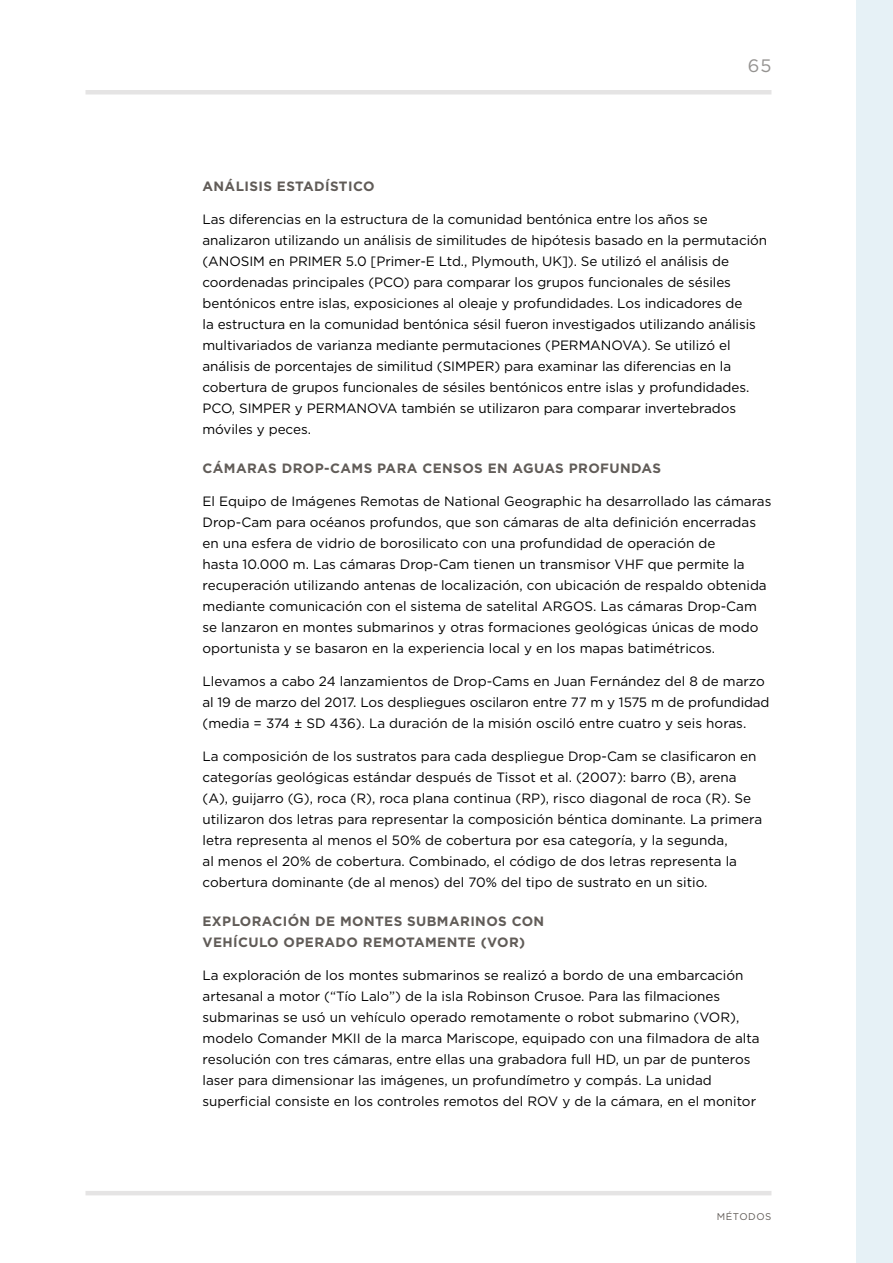
<style>
.page{position:relative;width:893px;height:1263px;background:#fff}
.page>*{position:absolute;margin:0;border:0;box-sizing:border-box;transform-origin:0 0}
.t1{font:18px "Gotham";color:#949290}
.t2{font:13.5px/21px "Gotham";color:#000}
.t3{font:700 13.5px/21px "Gotham";letter-spacing:.03em;color:#615c58}
.t4{font:9.75px "Gotham";letter-spacing:.06em;color:#615c58}
</style>
<div class="page">
<div style="left:857px;top:0;width:36px;height:1263px;background:#e6f1f6"></div>
<div style="left:86px;top:90px;width:685px;height:5px;background:#e5e4e4"></div>
<hr style="left:86px;top:1191px;width:685px;height:4px;background:#e5e4e4">
<h1 class="t1" style="left:748px;top:54px;width:25px">65</h1>
<p class="t3" style="left:202px;top:175px;width:174px">ANÁLISIS ESTADÍSTICO</p>
<p class="t2" style="left:202px;top:208px;width:566px">Las diferencias en la estructura de la comunidad bentónica entre los años se analizaron utilizando un análisis de similitudes de hipótesis basado en la permutación (ANOSIM en PRIMER 5.0 [Primer-E Ltd., Plymouth, UK]). Se utilizó el análisis de coordenadas principales (PCO) para comparar los grupos funcionales de sésiles bentónicos entre islas, exposiciones al oleaje y profundidades. Los indicadores de<br>la estructura en la comunidad bentónica sésil fueron investigados utilizando análisis multivariados de varianza mediante permutaciones (PERMANOVA). Se utilizó el análisis de porcentajes de similitud (SIMPER) para examinar las diferencias en la cobertura de grupos funcionales de sésiles bentónicos entre islas y profundidades.<br>PCO, SIMPER y PERMANOVA también se utilizaron para comparar invertebrados móviles y peces.</p>
<p class="t3" style="left:202px;top:457px;width:460px">CÁMARAS DROP-CAMS PARA CENSOS EN AGUAS PROFUNDAS</p>
<p class="t2" style="left:202px;top:490px;width:570px">El Equipo de Imágenes Remotas de National Geographic ha desarrollado las cámaras Drop-Cam para océanos profundos, que son cámaras de alta definición encerradas en una esfera de vidrio de borosilicato con una profundidad de operación de<br>hasta 10.000 m. Las cámaras Drop-Cam tienen un transmisor VHF que permite la recuperación utilizando antenas de localización, con ubicación de respaldo obtenida mediante comunicación con el sistema de satelital ARGOS. Las cámaras Drop-Cam se lanzaron en montes submarinos y otras formaciones geológicas únicas de modo oportunista y se basaron en la experiencia local y en los mapas batimétricos.</p>
<p class="t2" style="left:202px;top:670px;width:569px">Llevamos a cabo 24 lanzamientos de Drop-Cams en Juan Fernández del 8 de marzo al 19 de marzo del 2017. Los despliegues oscilaron entre 77 m y 1575 m de profundidad (media = 374 ± SD 436). La duración de la misión osciló entre cuatro y seis horas.</p>
<p class="t2" style="left:202px;top:745px;width:561px">La composición de los sustratos para cada despliegue Drop-Cam se clasificaron en categorías geológicas estándar después de Tissot et al. (2007): barro (B), arena (A), guijarro (G), roca (R), roca plana continua (RP), risco diagonal de roca (R). Se utilizaron dos letras para representar la composición béntica dominante. La primera letra representa al menos el 50% de cobertura por esa categoría, y la segunda,<br>al menos el 20% de cobertura. Combinado, el código de dos letras representa la cobertura dominante (de al menos) del 70% del tipo de sustrato en un sitio.</p>
<p class="t3" style="left:202px;top:911px;width:343px">EXPLORACIÓN DE MONTES SUBMARINOS CON<br>VEHÍCULO OPERADO REMOTAMENTE (VOR)</p>
<p class="t2" style="left:202px;top:964px;width:559px">La exploración de los montes submarinos se realizó a bordo de una embarcación artesanal a motor (“Tío Lalo”) de la isla Robinson Crusoe. Para las filmaciones submarinas se usó un vehículo operado remotamente o robot submarino (VOR), modelo Comander MKII de la marca Mariscope, equipado con una filmadora de alta resolución con tres cámaras, entre ellas una grabadora full HD, un par de punteros laser para dimensionar las imágenes, un profundímetro y compás. La unidad superficial consiste en los controles remotos del ROV y de la cámara, en el monitor</p>
<p class="t4" style="left:717px;top:1210px;width:56px">MÉTODOS</p>
</div>
